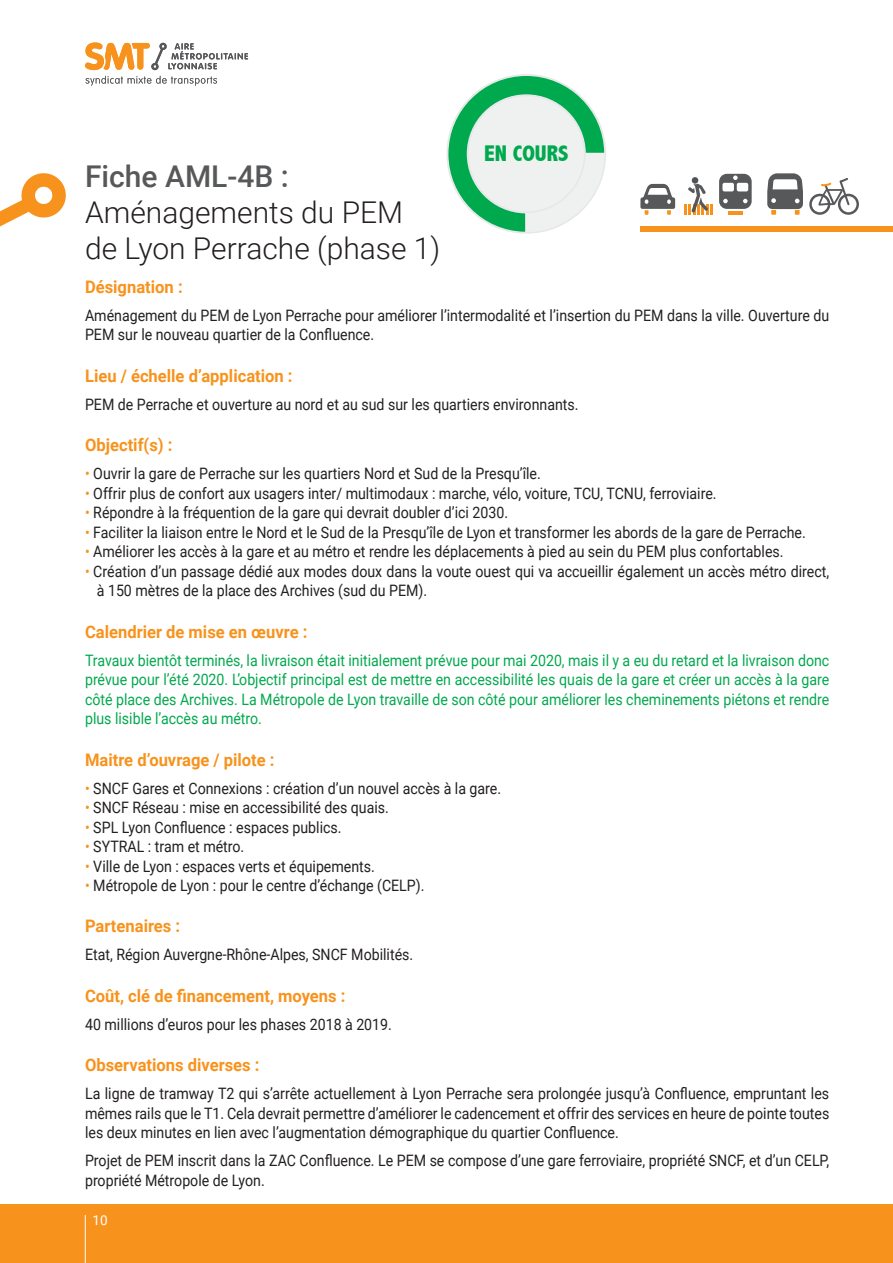
<style>
.page{position:relative;width:893px;height:1263px;background:#fff}
.page>*{position:absolute;margin:0;border:0;box-sizing:border-box;transform-origin:0 0}
.t1{font:300 30px/36px "Roboto";color:#231f20}
.t2{font:500 30px "Roboto";color:#57585a}
.t3{font:800 condensed 22.65px "Abadi";color:#00a94e}
.t4{font:700 17.25px "Roboto";color:#f7931d;scale:.96 1}
.t5{font:15.75px/19.5px "Roboto";color:#231f20;scale:.9 1}
.t6{font:15.75px/19.5px "Roboto";color:#00a94e;text-align:justify;scale:.9 1}
.t7{font:13.5px "Roboto";color:#fff}
.s1{color:#f7931d}
</style>
<div class="page">
<div style="left:0;top:1204px;width:893px;height:59px;background:#f7931d"></div>
<svg style="left:85px;top:42px;width:163px;height:44px"></svg>
<hr style="left:85px;top:1215px;width:1px;height:48px;background:#fff">
<svg style="left:0;top:173px;width:66px;height:54px"></svg>
<div style="left:640px;top:226px;width:253px;height:6px;background:#f7931d"></div>
<svg style="left:640px;top:184px;width:35px;height:31px"></svg>
<svg style="left:767px;top:173px;width:36px;height:42px"></svg>
<svg style="left:719px;top:174px;width:33px;height:35px"></svg>
<hr style="left:728px;top:212px;width:15px;height:3px;background:#f7931d">
<svg style="left:685px;top:177px;width:27px;height:38px"></svg>
<svg style="left:838px;top:194px;width:21px;height:21px"></svg>
<div style="left:840px;top:196px;width:16px;height:16px;background:#fff;border-radius:50%"></div>
<svg style="left:809px;top:194px;width:21px;height:21px"></svg>
<div style="left:812px;top:196px;width:16px;height:16px;background:#fff;border-radius:50%"></div>
<svg style="left:818px;top:178px;width:33px;height:29px"></svg>
<svg style="left:446px;top:74px;width:160px;height:160px"></svg>
<h2 class="t3" style="left:484px;top:140px;width:86px">EN COURS</h2>
<h1 class="t2" style="left:85px;top:155px;width:205px">Fiche AML-4B :</h1>
<h1 class="t1" style="left:85px;top:193px;width:357px">Aménagements du PEM de Lyon Perrache (phase 1)</h1>
<p class="t4" style="left:85px;top:275px;width:103px">Désignation :</p>
<p class="t5" style="left:85px;top:305px;width:828px">Aménagement du PEM de Lyon Perrache pour améliorer l’intermodalité et l’insertion du PEM dans la ville. Ouverture du<br>PEM sur le nouveau quartier de la Confluence.</p>
<p class="t4" style="left:85px;top:363px;width:218px">Lieu / échelle d’application :</p>
<p class="t5" style="left:85px;top:394px;width:550px">PEM de Perrache et ouverture au nord et au sud sur les quartiers environnants.</p>
<p class="t4" style="left:85px;top:433px;width:93px">Objectif(s) :</p>
<p class="t5" style="left:85px;top:463px;width:508px"><span class="s1">•</span> Ouvrir la gare de Perrache sur les quartiers Nord et Sud de la Presqu’île.</p>
<p class="t5" style="left:85px;top:483px;width:703px"><span class="s1">•</span> Offrir plus de confort aux usagers inter/ multimodaux : marche, vélo, voiture, TCU, TCNU, ferroviaire.</p>
<p class="t5" style="left:85px;top:502px;width:472px"><span class="s1">•</span> Répondre à la fréquention de la gare qui devrait doubler d’ici 2030.</p>
<p class="t5" style="left:85px;top:522px;width:802px"><span class="s1">•</span> Faciliter la liaison entre le Nord et le Sud de la Presqu’île de Lyon et transformer les abords de la gare de Perrache.</p>
<p class="t5" style="left:85px;top:541px;width:778px"><span class="s1">•</span> Améliorer les accès à la gare et au métro et rendre les déplacements à pied au sein du PEM plus confortables.</p>
<p class="t5" style="left:97px;top:561px;width:815px;text-indent:-12px"><span class="s1">•</span> Création d’un passage dédié aux modes doux dans la voute ouest qui va accueillir également un accès métro direct, à 150 mètres de la place des Archives (sud du PEM).</p>
<p class="t4" style="left:85px;top:619px;width:233px">Calendrier de mise en œuvre :</p>
<p class="t6" style="left:85px;top:650px;width:828px">Travaux bientôt terminés, la livraison était initialement prévue pour mai 2020, mais il y a eu du retard et la livraison donc prévue pour l’été 2020. L’objectif principal est de mettre en accessibilité les quais de la gare et créer un accès à la gare côté place des Archives. La Métropole de Lyon travaille de son côté pour améliorer les cheminements piétons et rendre plus lisible l’accès au métro.</p>
<p class="t4" style="left:85px;top:747px;width:199px">Maitre d’ouvrage / pilote :</p>
<p class="t5" style="left:85px;top:777px;width:464px"><span class="s1">•</span> SNCF Gares et Connexions : création d’un nouvel accès à la gare.</p>
<p class="t5" style="left:85px;top:797px;width:339px"><span class="s1">•</span> SNCF Réseau : mise en accessibilité des quais.</p>
<p class="t5" style="left:85px;top:816px;width:287px"><span class="s1">•</span> SPL Lyon Confluence : espaces publics.</p>
<p class="t5" style="left:85px;top:836px;width:179px"><span class="s1">•</span> SYTRAL : tram et métro.</p>
<p class="t5" style="left:85px;top:855px;width:324px"><span class="s1">•</span> Ville de Lyon : espaces verts et équipements.</p>
<p class="t5" style="left:85px;top:875px;width:379px"><span class="s1">•</span> Métropole de Lyon : pour le centre d’échange (CELP).</p>
<p class="t4" style="left:85px;top:914px;width:101px">Partenaires :</p>
<p class="t5" style="left:85px;top:944px;width:366px">Etat, Région Auvergne-Rhône-Alpes, SNCF Mobilités.</p>
<p class="t4" style="left:85px;top:984px;width:273px">Coût, clé de financement, moyens :</p>
<p class="t5" style="left:85px;top:1014px;width:342px">40 millions d’euros pour les phases 2018 à 2019.</p>
<p class="t4" style="left:85px;top:1053px;width:183px">Observations diverses :</p>
<p class="t5" style="left:85px;top:1083px;width:828px;text-align:justify">La ligne de tramway T2 qui s’arrête actuellement à Lyon Perrache sera prolongée jusqu’à Confluence, empruntant les mêmes rails que le T1. Cela devrait permettre d’améliorer le cadencement et offrir des services en heure de pointe toutes les deux minutes en lien avec l’augmentation démographique du quartier Confluence.</p>
<p class="t5" style="left:85px;top:1150px;width:828px">Projet de PEM inscrit dans la ZAC Confluence. Le PEM se compose d’une gare ferroviaire, propriété SNCF, et d’un CELP, propriété Métropole de Lyon.</p>
<p class="t7" style="left:92px;top:1210px;width:17px">10</p>
</div>
